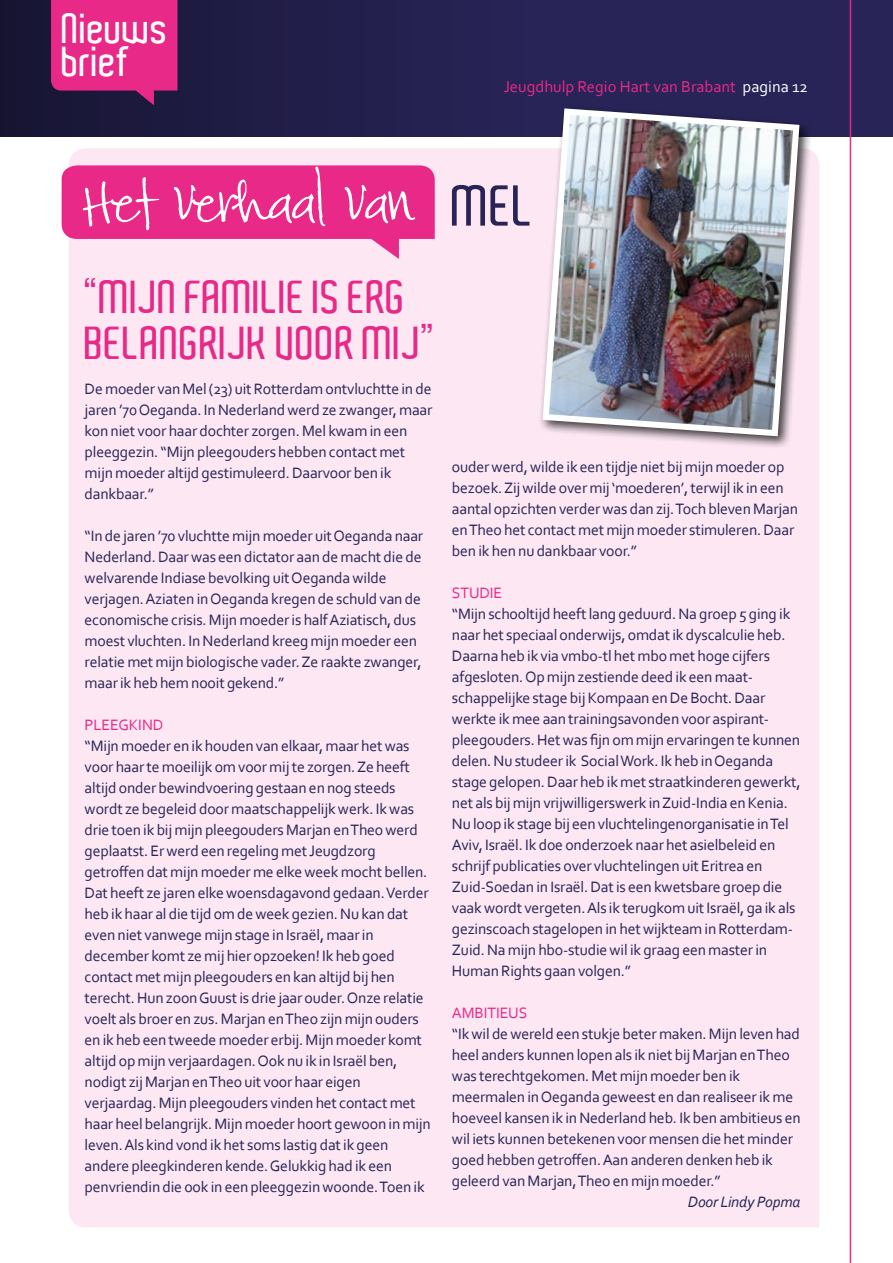
<style>
.page{position:relative;width:893px;height:1263px;background:#fff}
.page>*{position:absolute;margin:0;border:0;box-sizing:border-box;transform-origin:0 0}
.t1{font:600 55.5px "Aldo";color:#282457}
.t2{font:600 45px/46.5px "Aldo";color:#e82987}
.t3{font:600 40.8px/33.6px "Aldo";color:#fff}
.t4{font:16.5px "Corbel";color:#e82987}
.t5{font:15.75px/21px "Corbel";letter-spacing:-.01em;color:#282457}
.t6{font:15.75px "Corbel";letter-spacing:-.01em;color:#e82987}
.t7{font:italic 15.75px "Corbel";letter-spacing:-.01em;color:#282457}
.s1{color:#fff}
</style>
<div class="page">
<div style="left:0;top:0;width:893px;height:136px;background:#282457"></div>
<div style="left:0;top:0;width:527px;height:136px;background:linear-gradient(to right,#171533,#282458)"></div>
<svg style="left:51px;top:0;width:126px;height:105px;background:#cd267d"></svg>
<hr style="left:850px;top:0;width:1px;height:1263px;background:#e82987">
<div style="left:69px;top:148px;width:750px;height:1080px;background:#fce7f2"></div>
<div style="left:538px;top:104px;width:274px;height:345px;background:#000;opacity:.75"></div>
<img style="left:539px;top:105px;width:264px;height:334px">
<svg style="left:62px;top:165px;width:373px;height:94px;background:#ee63a7"></svg>
<h3 class="t3" style="left:62px;top:12px;width:109px">Nieuws brief</h3>
<p class="t4" style="left:504px;top:76px;width:306px">Jeugdhulp Regio Hart van Brabant <span class="s1">pagina 12</span></p>
<h1 class="t1" style="left:452px;top:175px;width:84px">MEL</h1>
<h2 class="t2" style="left:85px;top:274px;width:353px">“MIJN FAMILIE IS ERG<br>BELANGRIJK VOOR MIJ”</h2>
<p class="t5" style="left:85px;top:378px;width:349px">De moeder van Mel (23) uit Rotterdam ontvluchtte in de jaren ’70 Oeganda. In Nederland werd ze zwanger, maar kon niet voor haar dochter zorgen. Mel kwam in een pleeggezin. “Mijn pleegouders hebben contact met mijn moeder altijd gestimuleerd. Daarvoor ben ik dankbaar.”</p>
<p class="t5" style="left:85px;top:525px;width:340px">“In de jaren ’70 vluchtte mijn moeder uit Oeganda naar Nederland. Daar was een dictator aan de macht die de welvarende Indiase bevolking uit Oeganda wilde verjagen. Aziaten in Oeganda kregen de schuld van de economische crisis. Mijn moeder is half Aziatisch, dus moest vluchten. In Nederland kreeg mijn moeder een relatie met mijn biologische vader. Ze raakte zwanger, maar ik heb hem nooit gekend.”</p>
<p class="t6" style="left:85px;top:715px;width:80px">PLEEGKIND</p>
<p class="t5" style="left:85px;top:735px;width:348px">“Mijn moeder en ik houden van elkaar, maar het was voor haar te moeilijk om voor mij te zorgen. Ze heeft altijd onder bewindvoering gestaan en nog steeds wordt ze begeleid door maatschappelijk werk. Ik was drie toen ik bij mijn pleegouders Marjan en Theo werd geplaatst. Er werd een regeling met Jeugdzorg getroffen dat mijn moeder me elke week mocht bellen.<br>Dat heeft ze jaren elke woensdagavond gedaan. Verder heb ik haar al die tijd om de week gezien. Nu kan dat even niet vanwege mijn stage in Israël, maar in december komt ze mij hier opzoeken! Ik heb goed contact met mijn pleegouders en kan altijd bij hen terecht. Hun zoon Guust is drie jaar ouder. Onze relatie voelt als broer en zus. Marjan en Theo zijn mijn ouders en ik heb een tweede moeder erbij. Mijn moeder komt altijd op mijn verjaardagen. Ook nu ik in Israël ben, nodigt zij Marjan en Theo uit voor haar eigen verjaardag. Mijn pleegouders vinden het contact met haar heel belangrijk. Mijn moeder hoort gewoon in mijn leven. Als kind vond ik het soms lastig dat ik geen andere pleegkinderen kende. Gelukkig had ik een penvriendin die ook in een pleeggezin woonde. Toen ik</p>
<p class="t5" style="left:452px;top:456px;width:348px">ouder werd, wilde ik een tijdje niet bij mijn moeder op bezoek. Zij wilde over mij ‘moederen’, terwijl ik in een aantal opzichten verder was dan zij. Toch bleven Marjan en Theo het contact met mijn moeder stimuleren. Daar ben ik hen nu dankbaar voor.”</p>
<p class="t6" style="left:452px;top:583px;width:52px">STUDIE</p>
<p class="t5" style="left:452px;top:603px;width:350px">“Mijn schooltijd heeft lang geduurd. Na groep 5 ging ik naar het speciaal onderwijs, omdat ik dyscalculie heb.<br>Daarna heb ik via vmbo-tl het mbo met hoge cijfers afgesloten. Op mijn zestiende deed ik een maat&shy;schappelijke stage bij Kompaan en De Bocht. Daar werkte ik mee aan trainingsavonden voor aspirant&shy;pleegouders. Het was fijn om mijn ervaringen te kunnen delen. Nu studeer ik Social Work. Ik heb in Oeganda stage gelopen. Daar heb ik met straatkinderen gewerkt, net als bij mijn vrijwilligerswerk in Zuid-India en Kenia.<br>Nu loop ik stage bij een vluchtelingenorganisatie in Tel Aviv, Israël. Ik doe onderzoek naar het asielbeleid en schrijf publicaties over vluchtelingen uit Eritrea en Zuid-Soedan in Israël. Dat is een kwetsbare groep die vaak wordt vergeten. Als ik terugkom uit Israël, ga ik als gezinscoach stagelopen in het wijkteam in Rotterdam-Zuid. Na mijn hbo-studie wil ik graag een master in Human Rights gaan volgen.”</p>
<p class="t6" style="left:452px;top:1003px;width:77px">AMBITIEUS</p>
<p class="t5" style="left:452px;top:1023px;width:350px">“Ik wil de wereld een stukje beter maken. Mijn leven had heel anders kunnen lopen als ik niet bij Marjan en Theo was terechtgekomen. Met mijn moeder ben ik meermalen in Oeganda geweest en dan realiseer ik me hoeveel kansen ik in Nederland heb. Ik ben ambitieus en wil iets kunnen betekenen voor mensen die het minder goed hebben getroffen. Aan anderen denken heb ik geleerd van Marjan, Theo en mijn moeder.”</p>
<p class="t7" style="left:688px;top:1192px;width:114px">Door Lindy Popma</p>
</div>
